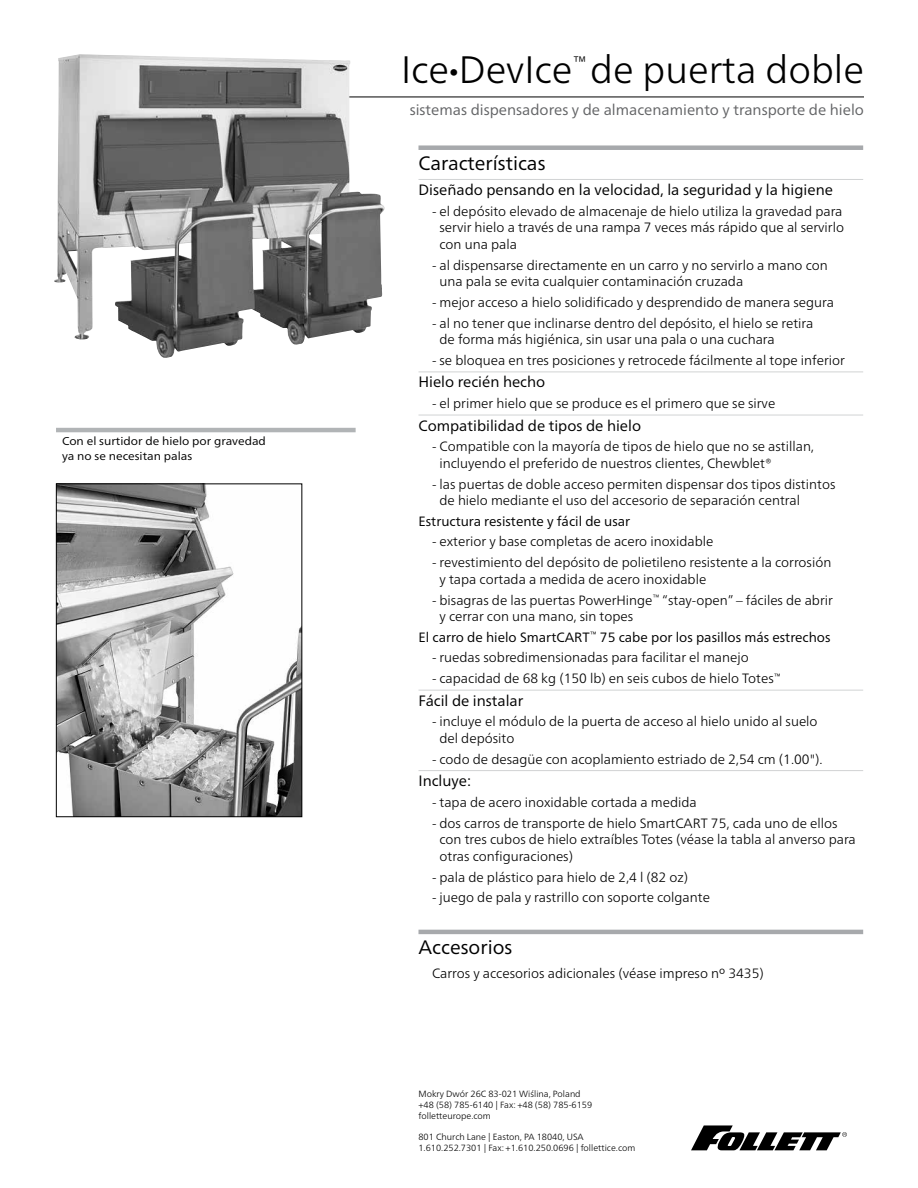
<style>
.page{position:relative;width:918px;height:1188px;background:#fff}
.page>*{position:absolute;margin:0;border:0;box-sizing:border-box;transform-origin:0 0}
.t1{font:300 38.25px "Frutiger Neue LT Pro";color:#000}
.t2{font:19.5px "Frutiger Neue LT Pro";color:#000}
.t3{font:300 15.6px "Frutiger Neue LT Pro";color:#000}
.t4{font:15px "Frutiger Neue LT Pro";color:#000}
.t5{font:15px "Frutiger Neue LT Pro";color:#636466}
.t6{font:300 13.5px/16.5px "Frutiger Neue LT Pro";color:#000}
.t7{font:13.5px "Frutiger Neue LT Pro";color:#000}
.t8{font:11.4px/14.4px "Frutiger Neue LT Pro";color:#000;scale:1.05 1}
.t9{font:300 9px/10.8px "Frutiger Neue LT Pro";color:#000}
.s1{font-size:19.5px}
</style>
<div class="page">
<div style="left:418px;top:145px;width:445px;height:5px;background:#a7a9ac"></div>
<hr style="left:418px;top:179px;width:445px;height:1px;background:#d1d3d4">
<hr style="left:418px;top:372px;width:445px;height:1px;background:#d1d3d4">
<hr style="left:418px;top:415px;width:445px;height:1px;background:#d1d3d4">
<hr style="left:418px;top:690px;width:445px;height:1px;background:#d1d3d4">
<hr style="left:418px;top:770px;width:445px;height:1px;background:#d1d3d4">
<hr style="left:418px;top:930px;width:445px;height:4px;background:#a7a9ac">
<svg style="left:691px;top:1125px;width:156px;height:26px"></svg>
<img style="left:58px;top:486px;width:242px;height:329px">
<div style="left:56px;top:484px;width:246px;height:333px;border:1px solid #000"></div>
<hr style="left:56px;top:428px;width:300px;height:4px;background:#b1b4b6">
<hr style="left:81px;top:97px;width:783px;height:1px;background:#000">
<img style="left:54px;top:58px;width:329px;height:300px">
<p class="t8" style="left:62px;top:434px;width:196px">Con el surtidor de hielo por gravedad ya no se necesitan palas</p>
<h1 class="t1" style="left:401px;top:47px;width:173px">Ice<span class="s1">•</span>DevIce</h1>
<p class="t3" style="left:573px;top:52px;width:16px">™</p>
<h1 class="t1" style="left:590px;top:47px;width:275px">de puerta doble</h1>
<p class="t5" style="left:410px;top:100px;width:456px">sistemas dispensadores y de almacenamiento y transporte de hielo</p>
<h2 class="t2" style="left:418px;top:152px;width:129px">Características</h2>
<p class="t4" style="left:418px;top:181px;width:416px">Diseñado pensando en la velocidad, la seguridad y la higiene</p>
<p class="t6" style="left:440px;top:203px;width:406px;text-align:justify;text-indent:-8px">- el depósito elevado de almacenaje de hielo utiliza la gravedad para servir hielo a través de una rampa 7 veces más rápido que al servirlo con una pala</p>
<p class="t6" style="left:440px;top:257px;width:390px;text-indent:-8px">- al dispensarse directamente en un carro y no servirlo a mano con una pala se evita cualquier contaminación cruzada</p>
<p class="t6" style="left:432px;top:294px;width:403px">- mejor acceso a hielo solidificado y desprendido de manera segura</p>
<p class="t6" style="left:440px;top:315px;width:375px;text-indent:-8px">- al no tener que inclinarse dentro del depósito, el hielo se retira de forma más higiénica, sin usar una pala o una cuchara</p>
<p class="t6" style="left:432px;top:352px;width:414px">- se bloquea en tres posiciones y retrocede fácilmente al tope inferior</p>
<p class="t4" style="left:418px;top:373px;width:128px">Hielo recién hecho</p>
<p class="t6" style="left:432px;top:395px;width:345px">- el primer hielo que se produce es el primero que se sirve</p>
<p class="t4" style="left:418px;top:416px;width:224px">Compatibilidad de tipos de hielo</p>
<p class="t6" style="left:440px;top:438px;width:376px;text-indent:-8px">- Compatible con la mayoría de tipos de hielo que no se astillan, incluyendo el preferido de nuestros clientes, Chewblet®</p>
<p class="t6" style="left:440px;top:476px;width:397px;text-indent:-8px">- las puertas de doble acceso permiten dispensar dos tipos distintos de hielo mediante el uso del accesorio de separación central</p>
<p class="t7" style="left:418px;top:513px;width:213px">Estructura resistente y fácil de usar</p>
<p class="t6" style="left:432px;top:533px;width:283px">- exterior y base completas de acero inoxidable</p>
<p class="t6" style="left:440px;top:554px;width:393px;text-indent:-8px">- revestimiento del depósito de polietileno resistente a la corrosión y tapa cortada a medida de acero inoxidable</p>
<p class="t6" style="left:440px;top:592px;width:395px;text-indent:-8px">- bisagras de las puertas PowerHinge<sup>™</sup> “stay-open” – fáciles de abrir y cerrar con una mano, sin topes</p>
<p class="t7" style="left:419px;top:629px;width:414px">El carro de hielo SmartCART<sup>™</sup> 75 cabe por los pasillos más estrechos</p>
<p class="t6" style="left:432px;top:649px;width:318px">- ruedas sobredimensionadas para facilitar el manejo</p>
<p class="t6" style="left:432px;top:670px;width:350px">- capacidad de 68 kg (150 lb) en seis cubos de hielo Totes<sup>™</sup></p>
<p class="t4" style="left:418px;top:691px;width:106px">Fácil de instalar</p>
<p class="t6" style="left:440px;top:713px;width:380px;text-indent:-8px">- incluye el módulo de la puerta de acceso al hielo unido al suelo del depósito</p>
<p class="t6" style="left:432px;top:751px;width:392px">- codo de desagüe con acoplamiento estriado de 2,54 cm (1.00").</p>
<p class="t4" style="left:418px;top:772px;width:54px">Incluye:</p>
<p class="t6" style="left:432px;top:794px;width:266px">- tapa de acero inoxidable cortada a medida</p>
<p class="t6" style="left:440px;top:815px;width:418px;text-indent:-8px">- dos carros de transporte de hielo SmartCART 75, cada uno de ellos con tres cubos de hielo extraíbles Totes (véase la tabla al anverso para otras configuraciones)</p>
<p class="t6" style="left:432px;top:868px;width:258px">- pala de plástico para hielo de 2,4 l (82 oz)</p>
<p class="t6" style="left:432px;top:889px;width:279px">- juego de pala y rastrillo con soporte colgante</p>
<h2 class="t2" style="left:418px;top:936px;width:95px">Accesorios</h2>
<p class="t6" style="left:432px;top:965px;width:333px">Carros y accesorios adicionales (véase impreso nº 3435)</p>
<p class="t9" style="left:418px;top:1088px;width:175px">Mokry Dwór 26C 83-021 Wiślina, Poland +48 (58) 785-6140 | Fax: +48 (58) 785-6159 folletteurope.com</p>
<p class="t9" style="left:418px;top:1132px;width:218px">801 Church Lane | Easton, PA 18040, USA<br>1.610.252.7301 | Fax: +1.610.250.0696 | follettice.com</p>
</div>
